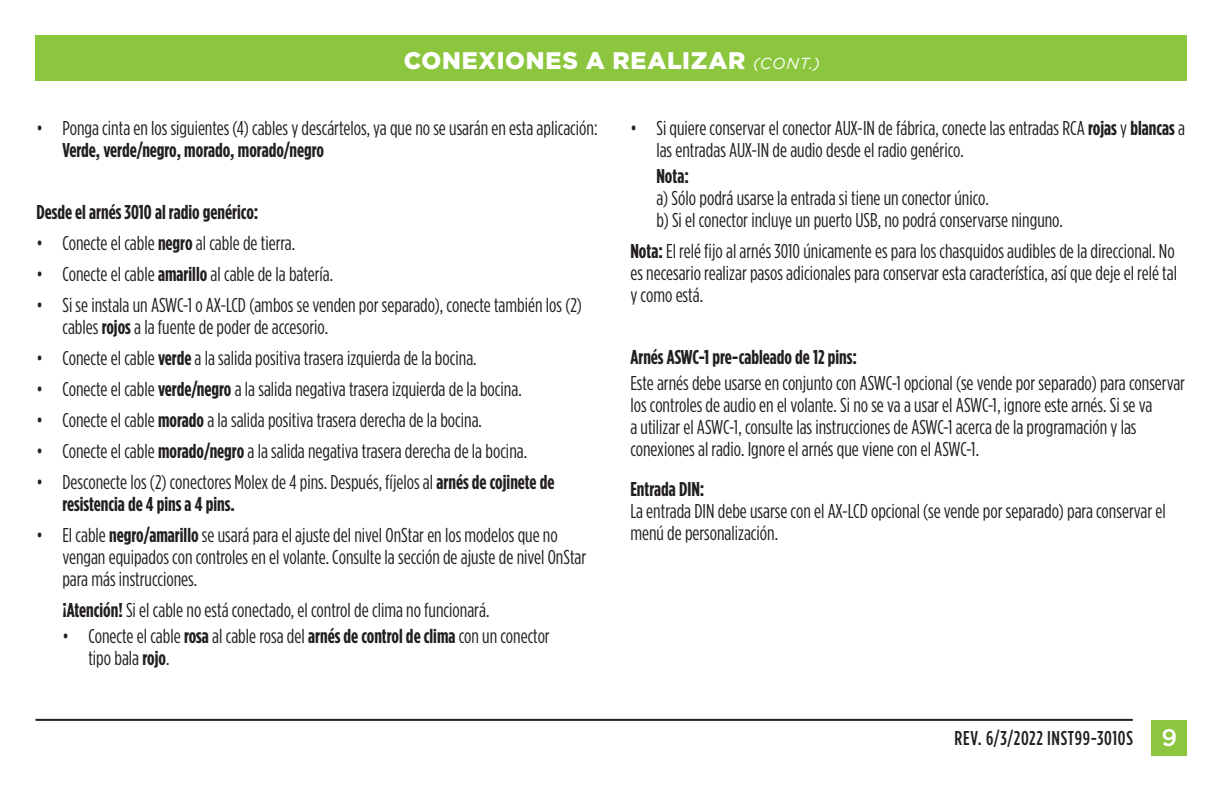
<style>
.page{position:relative;width:1224px;height:792px;background:#fff}
.page>*{position:absolute;margin:0;border:0;box-sizing:border-box;transform-origin:0 0}
.t1{font:900 24px "Gotham";letter-spacing:.03em;color:#fff}
.t2{font:20px/22px "Gotham Condensed";color:#231f20}
.t3{font:700 20px "Gotham Condensed";color:#231f20}
.t4{font:500 20px "Gotham Condensed";letter-spacing:.035em;color:#231f20}
.s1{font-weight:400;font-style:italic;font-size:16px}
.s2{font-weight:700}
.s3{font-family:"Gotham";font-size:24px;color:#fff}
</style>
<div class="page">
<div style="left:1151px;top:720px;width:36px;height:36px;background:#8bc63e"></div>
<div style="left:35px;top:36px;width:1152px;height:45px;background:#8bc63e"></div>
<hr style="left:36px;top:719px;width:1097px;height:2px;background:#231f20">
<p class="t1" style="left:404px;top:47px;width:418px">CONEXIONES A REALIZAR <span class="s1">(CONT.)</span></p>
<p class="t2" style="left:36px;top:117px;width:563px">• Ponga cinta en los siguientes (4) cables y descártelos, ya que no se usarán en esta aplicación:</p>
<p class="t3" style="left:62px;top:139px;width:263px">Verde, verde/negro, morado, morado/negro</p>
<p class="t3" style="left:36px;top:201px;width:223px">Desde el arnés 3010 al radio genérico:</p>
<p class="t2" style="left:36px;top:232px;width:260px">• Conecte el cable <span class="s2">negro</span> al cable de tierra.</p>
<p class="t2" style="left:36px;top:263px;width:298px">• Conecte el cable <span class="s2">amarillo</span> al cable de la batería.</p>
<p class="t2" style="left:62px;top:294px;width:521px;text-indent:-26px">• Si se instala un ASWC-1 o AX-LCD (ambos se venden por separado), conecte también los (2) cables <span class="s2">rojos</span> a la fuente de poder de accesorio.</p>
<p class="t2" style="left:36px;top:347px;width:442px">• Conecte el cable <span class="s2">verde</span> a la salida positiva trasera izquierda de la bocina.</p>
<p class="t2" style="left:36px;top:378px;width:487px">• Conecte el cable <span class="s2">verde/negro</span> a la salida negativa trasera izquierda de la bocina.</p>
<p class="t2" style="left:36px;top:409px;width:447px">• Conecte el cable <span class="s2">morado</span> a la salida positiva trasera derecha de la bocina.</p>
<p class="t2" style="left:36px;top:440px;width:492px">• Conecte el cable <span class="s2">morado/negro</span> a la salida negativa trasera derecha de la bocina.</p>
<p class="t2" style="left:62px;top:471px;width:493px;text-indent:-26px">• Desconecte los (2) conectores Molex de 4 pins. Después, fíjelos al <span class="s2">arnés de cojinete de resistencia de 4 pins a 4 pins.</span></p>
<p class="t2" style="left:62px;top:524px;width:525px;text-indent:-26px">• El cable <span class="s2">negro/amarillo</span> se usará para el ajuste del nivel OnStar en los modelos que no vengan equipados con controles en el volante. Consulte la sección de ajuste de nivel OnStar para más instrucciones.</p>
<p class="t2" style="left:62px;top:599px;width:428px"><span class="s2">¡Atención!</span> Si el cable no está conectado, el control de clima no funcionará.</p>
<p class="t2" style="left:88px;top:625px;width:463px;text-indent:-26px">• Conecte el cable <span class="s2">rosa</span> al cable rosa del <span class="s2">arnés de control de clima</span> con un conector tipo bala <span class="s2">rojo</span>.</p>
<p class="t2" style="left:656px;top:117px;width:530px;text-indent:-26px">• Si quiere conservar el conector AUX-IN de fábrica, conecte las entradas RCA <span class="s2">rojas</span> y <span class="s2">blancas</span> a las entradas AUX-IN de audio desde el radio genérico.</p>
<p class="t3" style="left:656px;top:165px;width:34px">Nota:</p>
<p class="t2" style="left:656px;top:187px;width:408px">a) Sólo podrá usarse la entrada si tiene un conector único.<br>b) Si el conector incluye un puerto USB, no podrá conservarse ninguno.</p>
<p class="t2" style="left:630px;top:240px;width:548px"><span class="s2">Nota:</span> El relé fijo al arnés 3010 únicamente es para los chasquidos audibles de la direccional. No es necesario realizar pasos adicionales para conservar esta característica, así que deje el relé tal y como está.</p>
<p class="t3" style="left:630px;top:346px;width:228px">Arnés ASWC-1 pre-cableado de 12 pins:</p>
<p class="t2" style="left:630px;top:372px;width:556px">Este arnés debe usarse en conjunto con ASWC-1 opcional (se vende por separado) para conservar los controles de audio en el volante. Si no se va a usar el ASWC-1, ignore este arnés. Si se va<br>a utilizar el ASWC-1, consulte las instrucciones de ASWC-1 acerca de la programación y las conexiones al radio. Ignore el arnés que viene con el ASWC-1.</p>
<p class="t3" style="left:630px;top:478px;width:76px">Entrada DIN:</p>
<p class="t2" style="left:630px;top:500px;width:537px">La entrada DIN debe usarse con el AX-LCD opcional (se vende por separado) para conservar el menú de personalización.</p>
<p class="t4" style="left:955px;top:727px;width:224px">REV. 6/3/2022 INST99-3010S <span class="s3">9</span></p>
</div>
